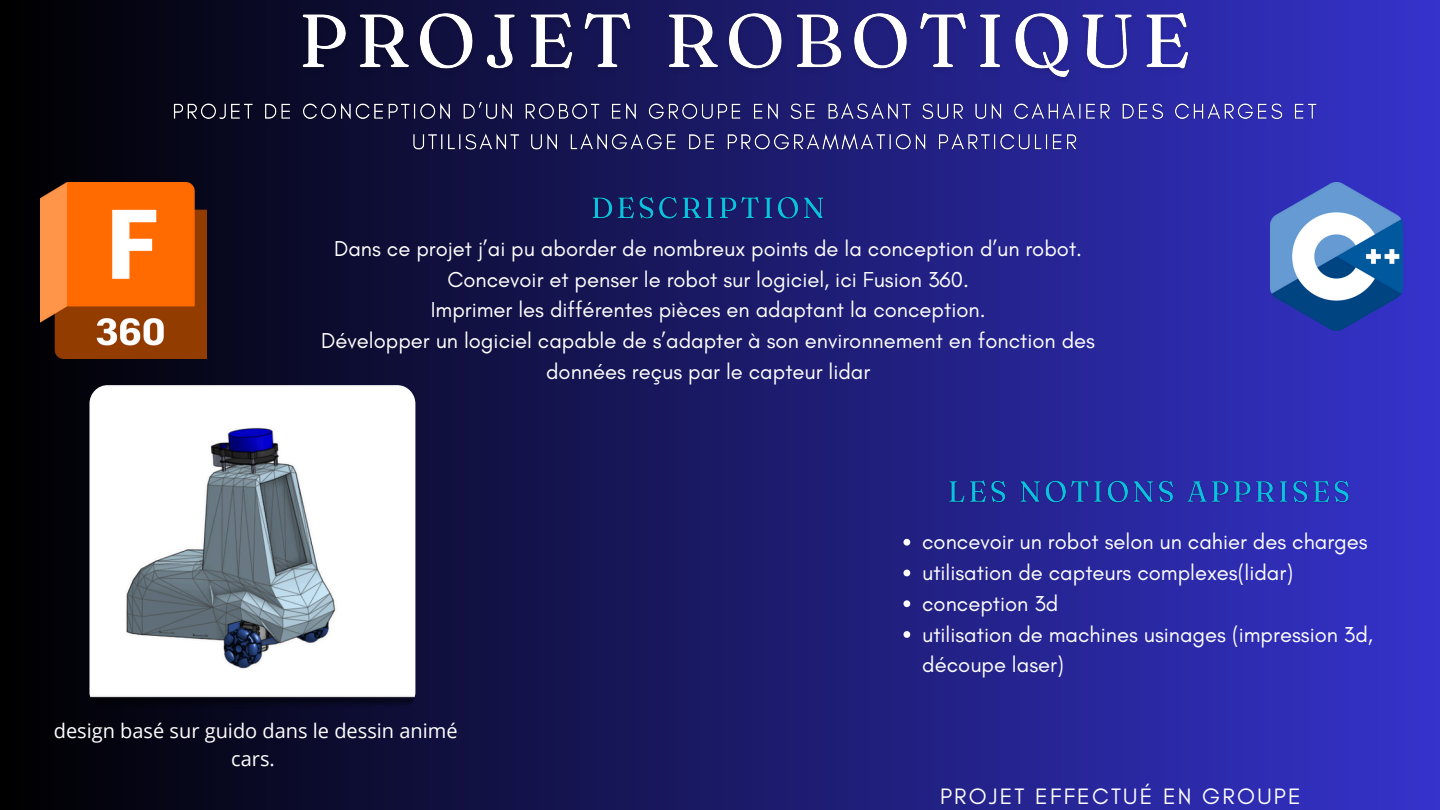
<style>
.page{position:relative;width:1440px;height:810px;background:#fff}
.page>*{position:absolute;margin:0;border:0;box-sizing:border-box;transform-origin:0 0}
.t1{font:22.7px "Glacial Indifference";letter-spacing:.1em;color:#fff}
.t2{font:22px/30.8px "Glacial Indifference";color:#fff}
.t3{font:20px/27.8px "Open Sans";color:#fff;text-align:center}
</style>
<div class="page">
<div style="left:0;top:0;width:1440px;height:810px;background:linear-gradient(to right,#010000,#3432cc)"></div>
<img style="left:41px;top:182px;width:165px;height:176px">
<img style="left:89px;top:385px;width:326px;height:326px;border-radius:19px">
<img style="left:1270px;top:182px;width:132px;height:149px">
<img style="left:292px;top:0;width:908px;height:91px">
<img style="left:946px;top:474px;width:408px;height:36px">
<img style="left:172px;top:99px;width:1148px;height:57px">
<svg style="left:903px;top:539px;width:7px;height:7px"></svg>
<svg style="left:903px;top:570px;width:7px;height:6px"></svg>
<svg style="left:903px;top:600px;width:7px;height:7px"></svg>
<svg style="left:903px;top:631px;width:7px;height:7px"></svg>
<img style="left:590px;top:189px;width:239px;height:36px">
<p class="t2" style="left:321px;top:233px;width:775px;text-align:center">Dans ce projet j’ai pu aborder de nombreux points de la conception d’un robot.<br>Concevoir et penser le robot sur logiciel, ici Fusion 360.<br>Imprimer les différentes pièces en adaptant la conception.<br>Développer un logiciel capable de s’adapter à son environnement en fonction des données reçus par le capteur lidar</p>
<p class="t3" style="left:54px;top:717px;width:405px">design basé sur guido dans le dessin animé cars.</p>
<h4 class="t2" style="left:922px;top:526px;width:447px">concevoir un robot selon un cahier des charges</h4>
<p class="t2" style="left:922px;top:557px;width:373px">utilisation de capteurs complexes(lidar)</p>
<p class="t2" style="left:922px;top:588px;width:138px">conception 3d</p>
<p class="t2" style="left:922px;top:619px;width:452px">utilisation de machines usinages (impression 3d, découpe laser)</p>
<p class="t1" style="left:940px;top:782px;width:362px">PROJET EFFECTUÉ EN GROUPE</p>
</div>
